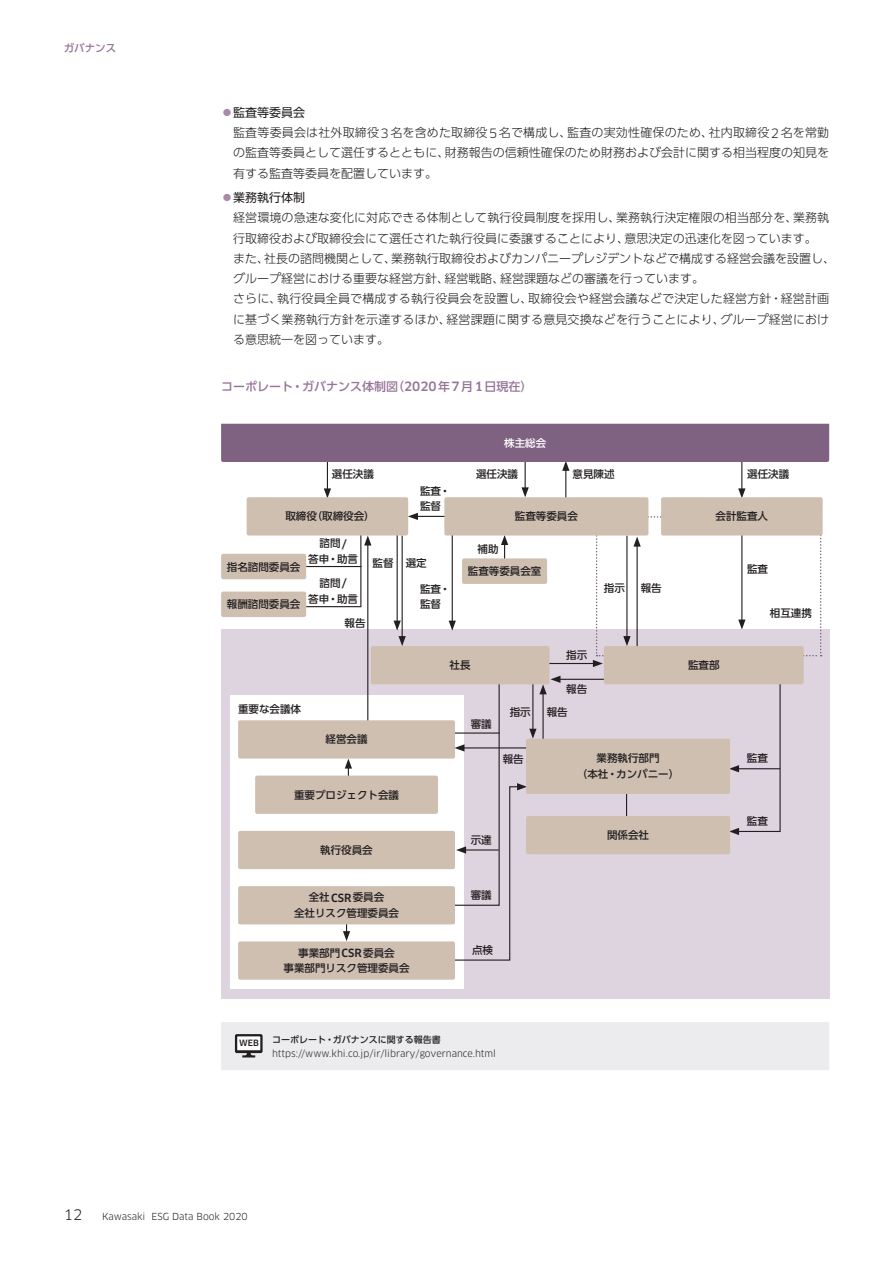
<style>
.page{position:relative;width:893px;height:1263px;background:#fff}
.page>*{position:absolute;margin:0;border:0;box-sizing:border-box;transform-origin:0 0}
.t1{font:14.1px "Clan OT";color:#231f20}
.t2{font:300 12px/20.2px "UD Shin Go Pr 6";color:#231f20}
.t3{font:500 12px "UD Shin Go Pr 6";color:#977499}
.t4{font:500 10.5px/15.8px "UD Shin Go Pr 6";color:#231f20;text-align:center}
.t5{font:500 10.5px "UD Shin Go Pr 6";color:#977499}
.t6{font:500 10.5px "UD Shin Go Pr 6";color:#fff}
.t7{font:9.45px "Clan OT";color:#231f20}
.t8{font:500 9px "UD Shin Go Pr 6";color:#231f20}
.t9{font:500 8.55px "Clan OT";color:#231f20}
.s1{font-weight:400;color:#a88aaa}
.s2{font-weight:400}
.s3{font-family:"Clan OT";font-weight:400;font-size:12.6px}
.s4{font-family:"Clan OT";font-size:12.6px}
.s5{font-family:"Clan OT";font-size:10.95px}
</style>
<div class="page">
<div style="left:221px;top:1022px;width:608px;height:48px;background:#ececee"></div>
<svg style="left:501px;top:535px;width:7px;height:23px"></svg>
<div style="left:221px;top:629px;width:608px;height:370px;background:#ded4df"></div>
<div style="left:230px;top:695px;width:233px;height:293px;background:#fff"></div>
<hr style="left:397px;top:531px;width:1px;height:92px;background:#231f20">
<hr style="left:402px;top:535px;width:1px;height:103px;background:#231f20">
<svg style="left:393px;top:621px;width:13px;height:25px"></svg>
<hr style="left:327px;top:436px;width:1px;height:55px;background:#231f20">
<svg style="left:324px;top:488px;width:7px;height:9px"></svg>
<div style="left:247px;top:497px;width:161px;height:38px;background:#cebfb1;border-radius:2px"></div>
<div style="left:221px;top:554px;width:85px;height:25px;background:#cebfb1;border-radius:2px"></div>
<div style="left:221px;top:591px;width:85px;height:26px;background:#cebfb1;border-radius:2px"></div>
<hr style="left:525px;top:435px;width:1px;height:55px;background:#231f20">
<svg style="left:521px;top:487px;width:8px;height:10px"></svg>
<hr style="left:565px;top:468px;width:1px;height:55px;background:#231f20">
<hr style="left:452px;top:533px;width:1px;height:90px;background:#231f20">
<svg style="left:449px;top:621px;width:7px;height:10px"></svg>
<hr style="left:741px;top:436px;width:1px;height:55px;background:#231f20">
<svg style="left:738px;top:488px;width:7px;height:9px"></svg>
<div style="left:661px;top:497px;width:162px;height:38px;background:#cebfb1;border-radius:2px"></div>
<hr style="left:558px;top:679px;width:103px;height:1px;background:#231f20">
<hr style="left:541px;top:663px;width:54px;height:1px;background:#231f20">
<svg style="left:221px;top:424px;width:608px;height:47px"></svg>
<div style="left:238px;top:831px;width:217px;height:38px;background:#cebfb1;border-radius:2px"></div>
<svg style="left:593px;top:516px;width:229px;height:319px"></svg>
<div style="left:604px;top:646px;width:200px;height:38px;background:#cebfb1;border-radius:2px"></div>
<hr style="left:626px;top:787px;width:1px;height:34px;background:#231f20">
<div style="left:526px;top:816px;width:204px;height:38px;background:#cebfb1;border-radius:2px"></div>
<div style="left:238px;top:941px;width:217px;height:39px;background:#cebfb1;border-radius:2px"></div>
<hr style="left:416px;top:516px;width:47px;height:1px;background:#231f20">
<svg style="left:408px;top:513px;width:10px;height:7px"></svg>
<div style="left:444px;top:497px;width:204px;height:38px;background:#cebfb1;border-radius:2px"></div>
<svg style="left:339px;top:758px;width:13px;height:17px"></svg>
<div style="left:255px;top:775px;width:183px;height:39px;background:#cebfb1;border-radius:2px"></div>
<hr style="left:346px;top:903px;width:1px;height:30px;background:#231f20">
<svg style="left:343px;top:931px;width:7px;height:10px"></svg>
<div style="left:238px;top:886px;width:217px;height:38px;background:#cebfb1;border-radius:2px"></div>
<div style="left:371px;top:646px;width:178px;height:38px;background:#cebfb1;border-radius:2px"></div>
<hr style="left:367px;top:543px;width:1px;height:182px;background:#231f20">
<svg style="left:305px;top:535px;width:66px;height:73px"></svg>
<div style="left:238px;top:720px;width:217px;height:38px;background:#cebfb1;border-radius:2px"></div>
<div style="left:462px;top:558px;width:85px;height:26px;background:#cebfb1;border-radius:2px"></div>
<svg style="left:434px;top:676px;width:126px;height:285px"></svg>
<div style="left:526px;top:739px;width:204px;height:55px;background:#cebfb1;border-radius:2px"></div>
<p class="t5" style="left:64px;top:39px;width:54px">ガバナンス</p>
<p class="t2" style="left:233px;top:102px;width:598px;text-indent:-12px"><span class="s1">●</span><span class="s2">監査等委員会<br></span>監査等委員会は社外取締役<span class="s3">3</span>名を含めた取締役<span class="s3">5</span>名で構成し、監査の実効性確保のため、社内取締役<span class="s3">2</span>名を常勤の監査等委員として選任するとともに、財務報告の信頼性確保のため財務および会計に関する相当程度の知見を有する監査等委員を配置しています。</p>
<p class="t2" style="left:233px;top:187px;width:604px;text-indent:-12px"><span class="s1">●</span><span class="s2">業務執行体制<br></span>経営環境の急速な変化に対応できる体制として執行役員制度を採用し、業務執行決定権限の相当部分を、業務執行取締役および取締役会にて選任された執行役員に委譲することにより、意思決定の迅速化を図っています。<br>また、社長の諮問機関として、業務執行取締役およびカンパニープレジデントなどで構成する経営会議を設置し、グループ経営における重要な経営方針、経営戦略、経営課題などの審議を行っています。<br>さらに、執行役員全員で構成する執行役員会を設置し、取締役会や経営会議などで決定した経営方針・経営計画に基づく業務執行方針を示達するほか、経営課題に関する意見交換などを行うことにより、グループ経営における意思統一を図っています。</p>
<p class="t3" style="left:221px;top:376px;width:313px">コーポレート・ガバナンス体制図（<span class="s4">2020</span>年<span class="s4">7</span>月<span class="s4">1</span>日現在）</p>
<p class="t4" style="left:332px;top:466px;width:43px">選任決議</p>
<p class="t4" style="left:285px;top:508px;width:91px">取締役（取締役会）</p>
<p class="t4" style="left:227px;top:558px;width:75px">指名諮問委員会</p>
<p class="t4" style="left:227px;top:596px;width:75px">報酬諮問委員会</p>
<p class="t4" style="left:420px;top:482px;width:32px;text-align:left">監査・監督</p>
<p class="t4" style="left:308px;top:535px;width:51px">諮問<span class="s5">/<br></span>答申・助言</p>
<p class="t4" style="left:308px;top:575px;width:51px">諮問<span class="s5">/<br></span>答申・助言</p>
<p class="t4" style="left:372px;top:555px;width:56px">監督 選定</p>
<p class="t4" style="left:420px;top:580px;width:32px;text-align:left">監査・監督</p>
<p class="t4" style="left:345px;top:615px;width:22px">報告</p>
<p class="t6" style="left:504px;top:434px;width:43px">株主総会</p>
<p class="t4" style="left:476px;top:466px;width:43px">選任決議</p>
<p class="t4" style="left:573px;top:466px;width:43px">意見陳述</p>
<p class="t4" style="left:478px;top:541px;width:22px">補助</p>
<p class="t4" style="left:515px;top:508px;width:64px">監査等委員会</p>
<p class="t4" style="left:468px;top:563px;width:75px">監査等委員会室</p>
<p class="t4" style="left:604px;top:579px;width:22px">指示</p>
<p class="t4" style="left:641px;top:579px;width:22px">報告</p>
<p class="t4" style="left:238px;top:700px;width:64px">重要な会議体</p>
<p class="t4" style="left:326px;top:731px;width:43px">経営会議</p>
<p class="t4" style="left:294px;top:786px;width:107px">重要プロジェクト会議</p>
<p class="t4" style="left:320px;top:842px;width:54px">執行役員会</p>
<p class="t4" style="left:294px;top:889px;width:107px">全社<span class="s5">CSR</span>委員会<br>全社リスク管理委員会</p>
<p class="t4" style="left:284px;top:944px;width:128px">事業部門<span class="s5">CSR</span>委員会<br>事業部門リスク管理委員会</p>
<p class="t4" style="left:450px;top:657px;width:22px">社長</p>
<p class="t4" style="left:471px;top:715px;width:22px">審議</p>
<p class="t4" style="left:566px;top:647px;width:22px">指示</p>
<p class="t4" style="left:566px;top:680px;width:22px">報告</p>
<p class="t4" style="left:510px;top:703px;width:22px">指示</p>
<p class="t4" style="left:547px;top:703px;width:22px">報告</p>
<p class="t4" style="left:503px;top:751px;width:22px">報告</p>
<p class="t4" style="left:577px;top:750px;width:104px">業務執行部門<br>（本社・カンパニー）</p>
<p class="t4" style="left:471px;top:832px;width:22px">示達</p>
<p class="t4" style="left:471px;top:887px;width:22px">審議</p>
<p class="t4" style="left:472px;top:942px;width:22px">点検</p>
<p class="t4" style="left:607px;top:827px;width:43px">関係会社</p>
<p class="t4" style="left:747px;top:466px;width:43px">選任決議</p>
<p class="t4" style="left:716px;top:508px;width:54px">会計監査人</p>
<p class="t4" style="left:747px;top:561px;width:22px">監査</p>
<p class="t4" style="left:688px;top:657px;width:33px">監査部</p>
<p class="t4" style="left:770px;top:605px;width:43px">相互連携</p>
<p class="t4" style="left:747px;top:750px;width:22px">監査</p>
<p class="t4" style="left:747px;top:813px;width:22px">監査</p>
<p class="t9" style="left:239px;top:1038px;width:21px">WEB</p>
<p class="t8" style="left:272px;top:1032px;width:170px">コーポレート・ガバナンスに関する報告書</p>
<p class="t7" style="left:272px;top:1048px;width:225px">https://www.khi.co.jp/ir/library/governance.html</p>
<p class="t1" style="left:64px;top:1206px;width:20px">12</p>
<p class="t7" style="left:102px;top:1211px;width:147px">Kawasaki ESG Data Book 2020</p>
</div>
